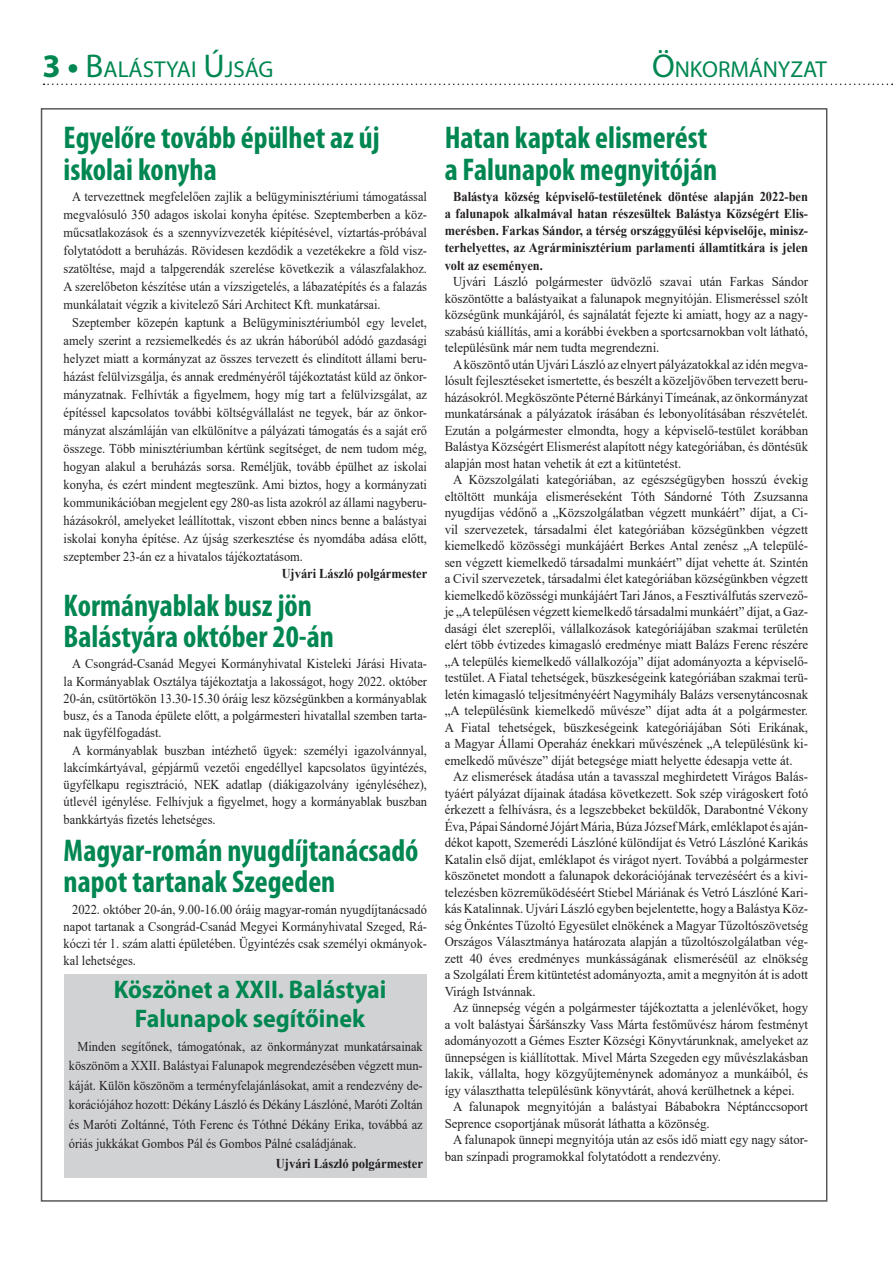
<style>
.page{position:relative;width:893px;height:1263px;background:#fff}
.page>*{position:absolute;margin:0;border:0;box-sizing:border-box;transform-origin:0 0}
.t1{font:700 condensed 31.5px/31.5px "Myriad Pro";color:#008751}
.t2{font:700 25.5px/28.5px "Myriad Pro";color:#008751;text-align:center;scale:.94 1}
.t3{font:23.1px "Myriad Pro";color:#008751}
.t4{font:13.5px/16.5px "Times New Roman";color:#231f20;text-align:justify;scale:.95 1}
.t5{font:13.5px/18px "Times New Roman";color:#231f20;text-align:justify;scale:.92 1}
.t6{font:700 13.5px/17.2px "Times New Roman";color:#231f20;text-align:justify;scale:.92 1}
.t7{font:700 13.5px "Times New Roman";color:#231f20;scale:.94 1}
.s1{font-weight:700;font-size:33px}
.s2{font-size:33px}
</style>
<div class="page">
<svg style="left:44px;top:84px;width:849px;height:1px"></svg>
<div style="left:65px;top:975px;width:362px;height:203px;background:#d1d2d4"></div>
<h3 class="t3" style="left:43px;top:55px;width:232px"><span class="s1">3 •</span> <span class="s2">B</span>ALÁSTYAI <span class="s2">Ú</span>JSÁG</h3>
<h3 class="t3" style="left:652px;top:55px;width:177px"><span class="s2">Ö</span>NKORMÁNYZAT</h3>
<h1 class="t1" style="left:64px;top:121px;width:318px">Egyelőre tovább épülhet az új iskolai konyha</h1>
<p class="t5" style="left:64px;top:187px;width:397px;text-indent:9px">A tervezettnek megfelelően zajlik a belügyminisztériumi támogatással megvalósuló 350 adagos iskolai konyha építése. Szeptemberben a köz&shy;műcsatlakozások és a szennyvízvezeték kiépítésével, víztartás-próbával folytatódott a beruházás. Rövidesen kezdődik a vezetékekre a föld vis - szatöltése, majd a talpgerendák szerelése következik a válaszfalakhoz.<br>A szerelőbeton készítése után a vízszigetelés, a lábazatépítés és a falazás munkálatait végzik a kivitelező Sári Architect Kft. munkatársai.</p>
<p class="t5" style="left:64px;top:313px;width:397px;text-indent:9px">Szeptember közepén kaptunk a Belügyminisztériumból egy levelet, amely szerint a rezsiemelkedés és az ukrán háborúból adódó gazdasági helyzet miatt a kormányzat az összes tervezett és elindított állami beru&shy;házást felülvizsgálja, és annak eredményéről tájékoztatást küld az önkor&shy;mányzatnak. Felhívták a figyelmem, hogy míg tart a felülvizsgálat, az építéssel kapcsolatos további költségvállalást ne tegyek, bár az önkor&shy;mányzat alszámláján van elkülönítve a pályázati támogatás és a saját erő összege. Több minisztériumban kértünk segítséget, de nem tudom még, hogyan alakul a beruházás sorsa. Reméljük, tovább épülhet az iskolai konyha, és ezért mindent megteszünk. Ami biztos, hogy a kormányzati kommunikációban megjelent egy 280-as lista azokról az állami nagyberu&shy;házásokról, amelyeket leállítottak, viszont ebben nincs benne a balástyai iskolai konyha építése. Az újság szerkesztése és nyomdába adása előtt, szeptember 23-án ez a hivatalos tájékoztatásom.</p>
<p class="t6" style="left:282px;top:565px;width:160px">Ujvári László polgármester</p>
<h1 class="t1" style="left:64px;top:589px;width:272px">Kormányablak busz jön<br>Balástyára október 20-án</h1>
<p class="t5" style="left:64px;top:655px;width:397px;line-height:17.2px;text-indent:8px">A Csongrád-Csanád Megyei Kormányhivatal Kisteleki Járási Hivata&shy;la Kormányablak Osztálya tájékoztatja a lakosságot, hogy 2022. október 20-án, csütörtökön 13.30-15.30 óráig lesz községünkben a kormányablak busz, és a Tanoda épülete előtt, a polgármesteri hivatallal szemben tarta&shy;nak ügyfélfogadást.</p>
<p class="t5" style="left:64px;top:741px;width:397px;line-height:17.2px;text-indent:9px">A kormányablak buszban intézhető ügyek: személyi igazolvánnyal, lakcímkártyával, gépjármű vezetői engedéllyel kapcsolatos ügyintézés, ügyfélkapu regisztráció, NEK adatlap (diákigazolvány igényléséhez), útlevél igénylése. Felhívjuk a figyelmet, hogy a kormányablak buszban bankkártyás fizetés lehetséges.</p>
<h1 class="t1" style="left:64px;top:834px;width:356px">Magyar-román nyugdíjtanácsadó napot tartanak Szegeden</h1>
<p class="t5" style="left:64px;top:900px;width:397px;line-height:17.2px;text-indent:9px">2022. október 20-án, 9.00-16.00 óráig magyar-román nyugdíjtanácsadó napot tartanak a Csongrád-Csanád Megyei Kormányhivatal Szeged, Rá&shy;kóczi tér 1. szám alatti épületében. Ügyintézés csak személyi okmányok&shy;kal lehetséges.</p>
<h2 class="t2" style="left:114px;top:974px;width:291px">Köszönet a XXII. Balástyai<br>Falunapok segítőinek</h2>
<p class="t5" style="left:69px;top:1036px;width:386px;line-height:19.5px;text-indent:9px">Minden segítőnek, támogatónak, az önkormányzat munkatársainak köszönöm a XXII. Balástyai Falunapok megrendezésében végzett mun&shy;káját. Külön köszönöm a terményfelajánlásokat, amit a rendezvény de&shy;korációjához hozott: Dékány László és Dékány Lászlóné, Maróti Zoltán és Maróti Zoltánné, Tóth Ferenc és Tóthné Dékány Erika, továbbá az óriás jukkákat Gombos Pál és Gombos Pálné családjának.</p>
<p class="t7" style="left:276px;top:1153px;width:158px">Ujvári László polgármester</p>
<h1 class="t1" style="left:445px;top:121px;width:274px">Hatan kaptak elismerést a Falunapok megnyitóján</h1>
<p class="t6" style="left:445px;top:187px;width:396px;text-indent:9px">Balástya község képviselő-testületének döntése alapján 2022-ben a falunapok alkalmával hatan részesültek Balástya Községért Elis&shy;merésben. Farkas Sándor, a térség országgyűlési képviselője, minisz&shy;terhelyettes, az Agrárminisztérium parlamenti államtitkára is jelen volt az eseményen.</p>
<p class="t4" style="left:445px;top:273px;width:384px;text-indent:9px">Ujvári László polgármester üdvözlő szavai után Farkas Sándor köszöntötte a balástyaikat a falunapok megnyitóján. Elismeréssel szólt községünk munkájáról, és sajnálatát fejezte ki amiatt, hogy az a nagy&shy;szabású kiállítás, ami a korábbi években a sportcsarnokban volt látható, településünk már nem tudta megrendezni.</p>
<p class="t4" style="left:445px;top:355px;width:384px;text-indent:9px">A köszöntő után Ujvári László az elnyert pályázatokkal az idén megva&shy;lósult fejlesztéseket ismertette, és beszélt a közeljövőben tervezett beru&shy;házásokról. Megköszönte Péterné Bárkányi Tímeának, az önkormányzat munkatársának a pályázatok írásában és lebonyolításában részvételét.<br>Ezután a polgármester elmondta, hogy a képviselő-testület korábban Balástya Községért Elismerést alapított négy kategóriában, és döntésük alapján most hatan vehetik át ezt a kitüntetést.</p>
<p class="t4" style="left:445px;top:471px;width:384px;text-indent:9px">A Közszolgálati kategóriában, az egészségügyben hosszú évekig eltöltött munkája elismeréseként Tóth Sándorné Tóth Zsuzsanna nyugdíjas védőnő a „Közszolgálatban végzett munkáért” díjat, a Ci&shy;vil szervezetek, társadalmi élet kategóriában községünkben végzett kiemelkedő közösségi munkájáért Berkes Antal zenész „A települé&shy;sen végzett kiemelkedő társadalmi munkáért” díjat vehette át. Szintén a Civil szervezetek, társadalmi élet kategóriában községünkben végzett kiemelkedő közösségi munkájáért Tari János, a Fesztiválfutás szervező&shy;je „A településen végzett kiemelkedő társadalmi munkáért” díjat, a Gaz&shy;dasági élet szereplői, vállalkozások kategóriájában szakmai területén elért több évtizedes kimagasló eredménye miatt Balázs Ferenc részére „A település kiemelkedő vállalkozója” díjat adományozta a képviselő&shy;testület. A Fiatal tehetségek, büszkeségeink kategóriában szakmai terü&shy;letén kimagasló teljesítményéért Nagymihály Balázs versenytáncosnak „A településünk kiemelkedő művésze” díjat adta át a polgármester.<br>A Fiatal tehetségek, büszkeségeink kategóriájában Sóti Erikának, a Magyar Állami Operaház énekkari művészének „A településünk ki&shy;emelkedő művésze” díját betegsége miatt helyette édesapja vette át.</p>
<p class="t4" style="left:445px;top:768px;width:384px;text-indent:9px">Az elismerések átadása után a tavasszal meghirdetett Virágos Balás&shy;tyáért pályázat díjainak átadása következett. Sok szép virágoskert fotó érkezett a felhívásra, és a legszebbeket beküldők, Darabontné Vékony Éva, Pápai Sándorné Jójárt Mária, Búza József Márk, emléklapot és aján&shy;dékot kapott, Szemerédi Lászlóné különdíjat és Vetró Lászlóné Karikás Katalin első díjat, emléklapot és virágot nyert. Továbbá a polgármester köszönetet mondott a falunapok dekorációjának tervezéséért és a kivi&shy;telezésben közreműködéséért Stiebel Máriának és Vetró Lászlóné Kari&shy;kás Katalinnak. Ujvári László egyben bejelentette, hogy a Balástya Köz&shy;ség Önkéntes Tűzoltó Egyesület elnökének a Magyar Tűzoltószövetség Országos Választmánya határozata alapján a tűzoltószolgálatban vég&shy;zett 40 éves eredményes munkásságának elismeréséül az elnökség a Szolgálati Érem kitüntetést adományozta, amit a megnyitón át is adott Virágh Istvánnak.</p>
<p class="t4" style="left:453px;top:999px;width:375px">Az ünnepség végén a polgármester tájékoztatta a jelenlévőket, hogy</p>
<p class="t4" style="left:445px;top:1015px;width:384px">a volt balástyai ŠárŠánszky Vass Márta festőművész három festményt</p>
<p class="t4" style="left:445px;top:1032px;width:384px">adományozott a Gémes Eszter Községi Könyvtárunknak, amelyeket az</p>
<p class="t4" style="left:445px;top:1048px;width:384px">ünnepségen is kiállítottak. Mivel Márta Szegeden egy művészlakásban</p>
<p class="t4" style="left:445px;top:1065px;width:384px">lakik, vállalta, hogy közgyűjteménynek adományoz a munkáiból, és</p>
<p class="t4" style="left:445px;top:1081px;width:370px">így választhatta településünk könyvtárát, ahová kerülhetnek a képei.</p>
<p class="t4" style="left:453px;top:1098px;width:375px">A falunapok megnyitóján a balástyai Bábabokra Néptánccsoport</p>
<p class="t4" style="left:445px;top:1114px;width:280px">Seprence csoportjának műsorát láthatta a közönség.</p>
<p class="t4" style="left:453px;top:1131px;width:375px">A falunapok ünnepi megnyitója után az esős idő miatt egy nagy sátor-</p>
<p class="t4" style="left:445px;top:1147px;width:292px">ban színpadi programokkal folytatódott a rendezvény.</p>
</div>
